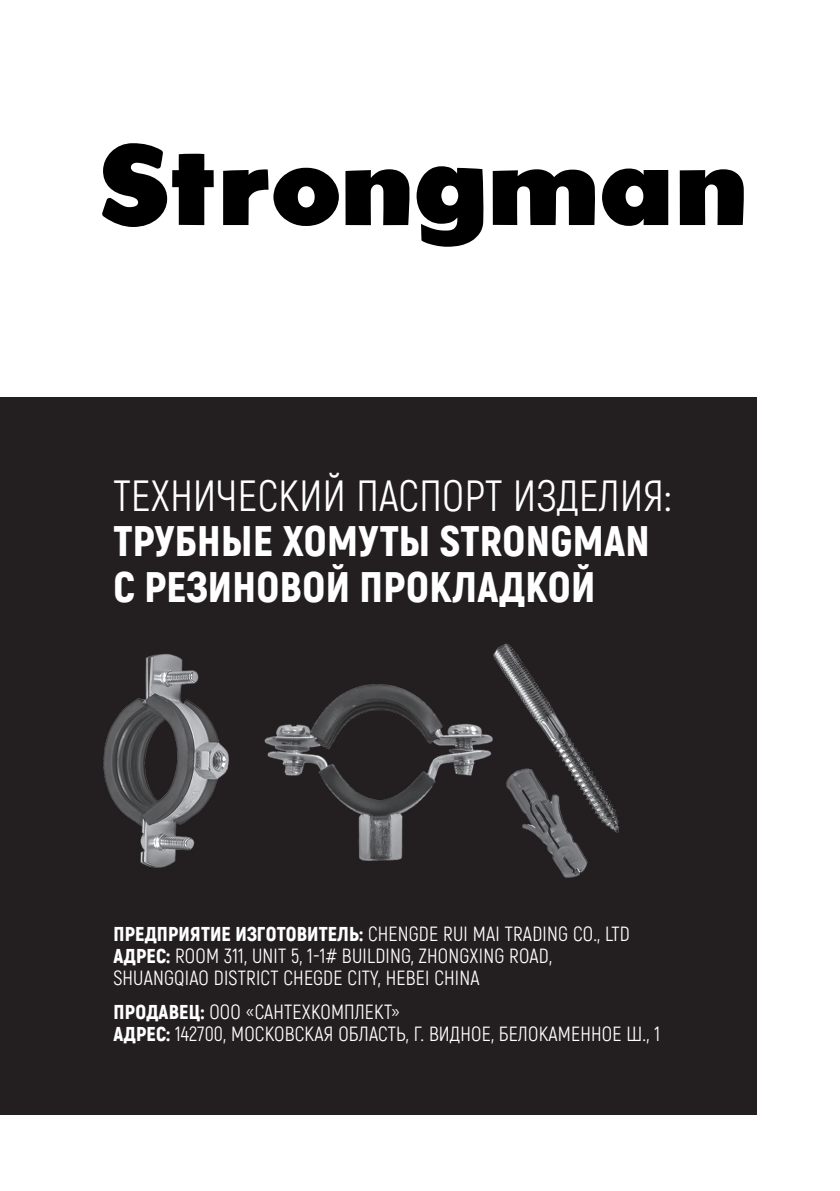
<style>
.page{position:relative;width:840px;height:1191px;background:#fff}
.page>*{position:absolute;margin:0;border:0;box-sizing:border-box;transform-origin:0 0}
.t1{font:900 42.6px/45.6px "Akrobat";letter-spacing:.01em;color:#fff}
.t2{font:42.6px "Akrobat";letter-spacing:.01em;color:#fff}
.t3{font:20px/22px "Akrobat";letter-spacing:.01em;color:#fff}
.s1{font-weight:900}
</style>
<div class="page">
<div style="left:0;top:397px;width:756px;height:717px;background:#231f20"></div>
<svg style="left:102px;top:143px;width:111px;height:84px"></svg>
<svg style="left:223px;top:168px;width:116px;height:58px"></svg>
<svg style="left:345px;top:169px;width:64px;height:56px"></svg>
<svg style="left:416px;top:166px;width:67px;height:81px"></svg>
<svg style="left:492px;top:169px;width:103px;height:56px"></svg>
<svg style="left:602px;top:168px;width:66px;height:58px"></svg>
<svg style="left:679px;top:169px;width:64px;height:56px"></svg>
<img style="left:103px;top:643px;width:516px;height:235px">
<h1 class="t2" style="left:113px;top:470px;width:559px">ТЕХНИЧЕСКИЙ ПАСПОРТ ИЗДЕЛИЯ:</h1>
<h1 class="t1" style="left:113px;top:518px;width:537px">ТРУБНЫЕ ХОМУТЫ STRONGMAN<br>С РЕЗИНОВОЙ ПРОКЛАДКОЙ</h1>
<p class="t3" style="left:113px;top:923px;width:517px"><span class="s1">ПРЕДПРИЯТИЕ ИЗГОТОВИТЕЛЬ:</span> CHENGDE RUI MAI TRADING CO., LTD<br><span class="s1">АДРЕС:</span> ROOM 311, UNIT 5, 1-1# BUILDING, ZHONGXING ROAD,<br>SHUANGQIAO DISTRICT CHEGDE CITY, HEBEI CHINA</p>
<p class="t3" style="left:113px;top:1000px;width:547px"><span class="s1">ПРОДАВЕЦ:</span> ООО «САНТЕХКОМПЛЕКТ»<br><span class="s1">АДРЕС:</span> 142700, МОСКОВСКАЯ ОБЛАСТЬ, Г. ВИДНОЕ, БЕЛОКАМЕННОЕ Ш., 1</p>
</div>
